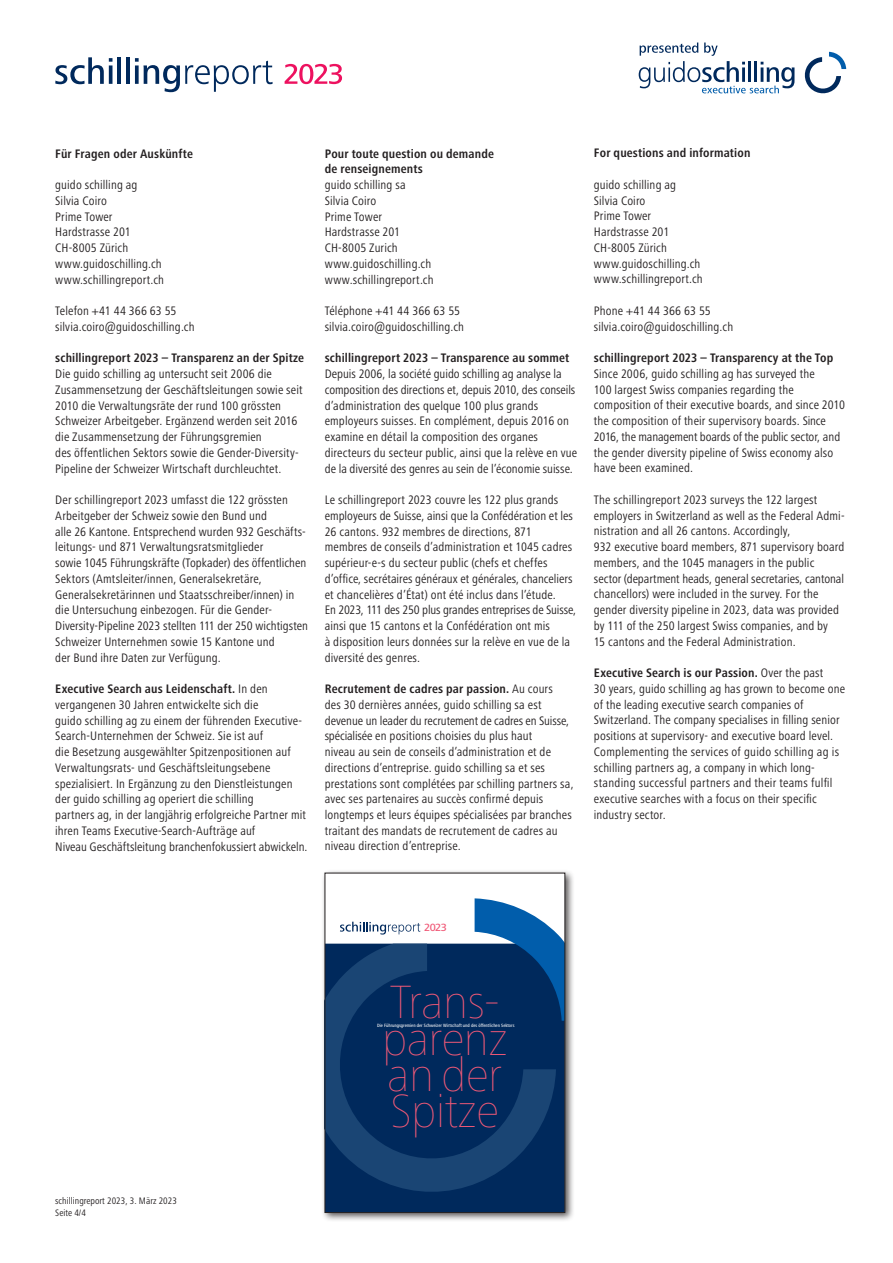
<style>
.page{position:relative;width:893px;height:1263px;background:#fff}
.page>*{position:absolute;margin:0;border:0;box-sizing:border-box;transform-origin:0 0}
.t1{font:900 48.3px/36.3px "Frutiger Next Pro";color:#f05977}
.t2{font:condensed 12.75px/15.8px "Frutiger Next Pro";letter-spacing:.01em;color:#231f20}
.t3{font:700 condensed 12.75px/15.8px "Frutiger Next Pro";letter-spacing:.01em;color:#231f20}
.t4{font:500 10.8px "Frutiger Next Pro";color:#f05977}
.t5{font:condensed 9.75px/11.7px "Frutiger Next Pro";color:#231f20}
.t6{font:500 condensed 4.8px "Frutiger Next Pro";color:#fff}
.s1{font-weight:700}
</style>
<div class="page">
<div style="left:321px;top:869px;width:254px;height:353px;background:#231f20;opacity:.75"></div>
<div style="left:325px;top:873px;width:240px;height:339px;background:#fff"></div>
<div style="left:327px;top:1021px;width:236px;height:190px;background:#00295c"></div>
<svg style="left:327px;top:944px;width:229px;height:260px;background:#073062"></svg>
<svg style="left:475px;top:898px;width:88px;height:123px;background:#23588d"></svg>
<svg style="left:340px;top:922px;width:80px;height:12px"></svg>
<div style="left:325px;top:873px;width:240px;height:340px;border:1px solid #231f20"></div>
<svg style="left:804px;top:52px;width:42px;height:41px"></svg>
<svg style="left:639px;top:43px;width:155px;height:50px"></svg>
<svg style="left:55px;top:57px;width:57px;height:27px"></svg>
<hr style="left:118px;top:57px;width:3px;height:27px;background:#00295c">
<hr style="left:126px;top:57px;width:4px;height:27px;background:#00295c">
<svg style="left:135px;top:58px;width:138px;height:34px"></svg>
<svg style="left:285px;top:64px;width:57px;height:20px"></svg>
<p class="t3" style="left:55px;top:145px;width:139px">Für Fragen oder Auskünfte</p>
<p class="t2" style="left:55px;top:177px;width:110px">guido schilling ag<br>Silvia Coiro<br>Prime Tower<br>Hardstrasse 201<br>CH-8005 Zürich www.guidoschilling.ch www.schillingreport.ch</p>
<p class="t2" style="left:55px;top:303px;width:141px">Telefon +41 44 366 63 55 silvia.coiro@guidoschilling.ch</p>
<p class="t3" style="left:55px;top:350px;width:250px">schillingreport 2023 – Transparenz an der Spitze</p>
<p class="t2" style="left:55px;top:366px;width:249px">Die guido schilling ag untersucht seit 2006 die Zusammensetzung der Geschäftsleitungen sowie seit 2010 die Verwaltungsräte der rund 100 grössten Schweizer Arbeitgeber. Ergänzend werden seit 2016 die Zusammensetzung der Führungsgremien<br>des öffentlichen Sektors sowie die Gender-Diversity-Pipeline der Schweizer Wirtschaft durchleuchtet.</p>
<p class="t2" style="left:55px;top:492px;width:254px">Der schillingreport 2023 umfasst die 122 grössten Arbeitgeber der Schweiz sowie den Bund und<br>alle 26 Kantone. Entsprechend wurden 932 Geschäfts&shy;leitungs- und 871 Verwaltungsratsmitglieder<br>sowie 1045 Führungskräfte (Topkader) des öffentlichen Sektors (Amtsleiter/innen, Generalsekretäre, Generalsekretärinnen und Staatsschreiber/innen) in die Untersuchung einbezogen. Für die Gender-Diversity-Pipeline 2023 stellten 111 der 250 wichtigsten Schweizer Unternehmen sowie 15 Kantone und<br>der Bund ihre Daten zur Verfügung.</p>
<p class="t2" style="left:55px;top:681px;width:254px"><span class="s1">Executive Search aus Leidenschaft.</span> In den vergangenen 30 Jahren entwickelte sich die<br>guido schilling ag zu einem der führenden Executive-Search-Unternehmen der Schweiz. Sie ist auf<br>die Besetzung ausgewählter Spitzenpositionen auf Verwaltungsrats- und Geschäftsleitungsebene spezialisiert. In Ergänzung zu den Dienstleistungen der guido schilling ag operiert die schilling<br>partners ag, in der langjährig erfolgreiche Partner mit ihren Teams Executive-Search-Aufträge auf<br>Niveau Geschäftsleitung branchenfokussiert abwickeln.</p>
<p class="t3" style="left:325px;top:145px;width:171px">Pour toute question ou demande de renseignements</p>
<p class="t2" style="left:325px;top:177px;width:110px">guido schilling sa<br>Silvia Coiro<br>Prime Tower<br>Hardstrasse 201<br>CH-8005 Zurich www.guidoschilling.ch www.schillingreport.ch</p>
<p class="t2" style="left:325px;top:303px;width:141px">Téléphone +41 44 366 63 55 silvia.coiro@guidoschilling.ch</p>
<p class="t3" style="left:325px;top:350px;width:246px">schillingreport 2023 – Transparence au sommet</p>
<p class="t2" style="left:325px;top:366px;width:254px">Depuis 2006, la société guido schilling ag analyse la composition des directions et, depuis 2010, des conseils d’administration des quelque 100 plus grands employeurs suisses. En complément, depuis 2016 on examine en détail la composition des organes directeurs du secteur public, ainsi que la relève en vue de la diversité des genres au sein de l’économie suisse.</p>
<p class="t2" style="left:325px;top:492px;width:253px">Le schillingreport 2023 couvre les 122 plus grands employeurs de Suisse, ainsi que la Confédération et les 26 cantons. 932 membres de directions, 871 membres de conseils d’administration et 1045 cadres supérieur-e-s du secteur public (chefs et cheffes d’office, secrétaires généraux et générales, chanceliers et chancelières d’État) ont été inclus dans l’étude.<br>En 2023, 111 des 250 plus grandes entreprises de Suisse, ainsi que 15 cantons et la Confédération ont mis<br>à disposition leurs données sur la relève en vue de la diversité des genres.</p>
<p class="t2" style="left:325px;top:681px;width:250px"><span class="s1">Recrutement de cadres par passion.</span> Au cours<br>des 30 dernières années, guido schilling sa est devenue un leader du recrutement de cadres en Suisse, spécialisée en positions choisies du plus haut<br>niveau au sein de conseils d’administration et de directions d’entreprise. guido schilling sa et ses prestations sont complétées par schilling partners sa, avec ses partenaires au succès confirmé depuis longtemps et leurs équipes spécialisées par branches traitant des mandats de recrutement de cadres au niveau direction d’entreprise.</p>
<p class="t3" style="left:594px;top:145px;width:158px">For questions and information</p>
<p class="t2" style="left:594px;top:177px;width:110px">guido schilling ag<br>Silvia Coiro<br>Prime Tower<br>Hardstrasse 201<br>CH-8005 Zürich www.guidoschilling.ch www.schillingreport.ch</p>
<p class="t2" style="left:594px;top:303px;width:141px">Phone +41 44 366 63 55 silvia.coiro@guidoschilling.ch</p>
<p class="t3" style="left:594px;top:350px;width:241px">schillingreport 2023 – Transparency at the Top</p>
<p class="t2" style="left:594px;top:366px;width:253px">Since 2006, guido schilling ag has surveyed the<br>100 largest Swiss companies regarding the composition of their executive boards, and since 2010 the composition of their supervisory boards. Since 2016, the management boards of the public sector, and the gender diversity pipeline of Swiss economy also have been examined.</p>
<p class="t2" style="left:594px;top:492px;width:252px">The schillingreport 2023 surveys the 122 largest employers in Switzerland as well as the Federal Admi&shy;nistration and all 26 cantons. Accordingly,<br>932 executive board members, 871 supervisory board members, and the 1045 managers in the public sector (department heads, general secretaries, cantonal chancellors) were included in the survey. For the gender diversity pipeline in 2023, data was provided by 111 of the 250 largest Swiss companies, and by<br>15 cantons and the Federal Administration.</p>
<p class="t2" style="left:594px;top:665px;width:253px"><span class="s1">Executive Search is our Passion.</span> Over the past<br>30 years, guido schilling ag has grown to become one of the leading executive search companies of Switzerland. The company specialises in filling senior positions at supervisory- and executive board level.<br>Complementing the services of guido schilling ag is schilling partners ag, a company in which long&shy;standing successful partners and their teams fulfil executive searches with a focus on their specific industry sector.</p>
<p class="t5" style="left:55px;top:1195px;width:123px">schillingreport 2023, 3. März 2023<br>Seite 4/4</p>
<p class="t4" style="left:424px;top:922px;width:24px">2023</p>
<h1 class="t1" style="left:383px;top:984px;width:126px">Trans&shy;parenz an der<br>Spitze</h1>
<p class="t6" style="left:377px;top:1022px;width:139px">Die Führungsgremien der Schweizer Wirtschaft und des öffentlichen Sektors</p>
</div>
